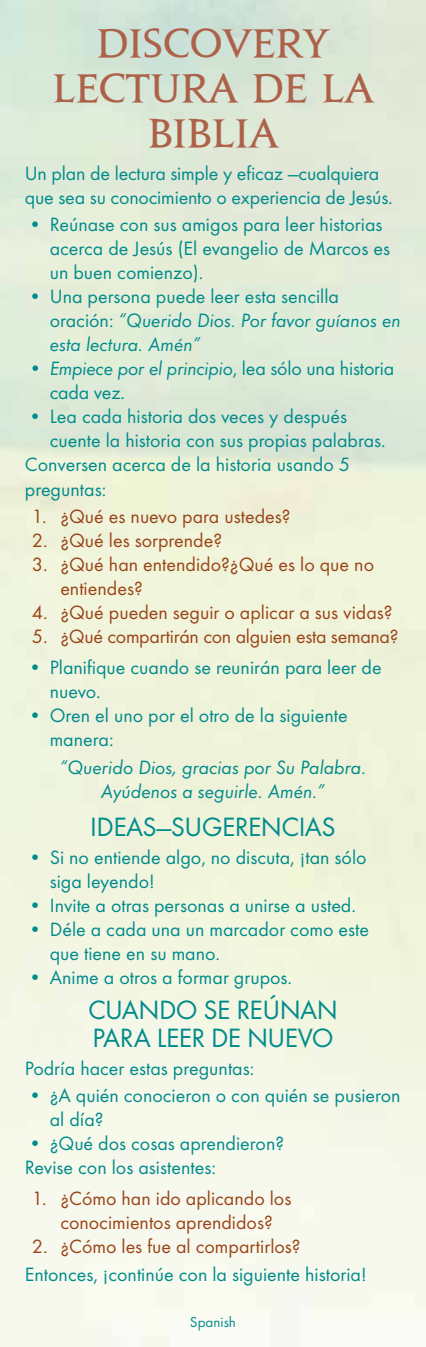
<style>
.page{position:relative;width:426px;height:1347px;background:#fff}
.page>*{position:absolute;margin:0;border:0;box-sizing:border-box;transform-origin:0 0}
.t1{font:700 36px/45px "Jupiter";color:#ac6148;text-align:center}
.t2{font:27.5px/28px "Futura EF";letter-spacing:-.02em;color:#008b8b}
.t3{font:20px/24px "Futura EF";color:#008b8b}
.t4{font:20px/24px "Futura EF";color:#9a4417}
.t5{font:italic 20px/24px "Futura EF";color:#008b8b}
.t6{font:15px "Futura EF";color:#008b8b}
.s1{font-style:normal}
.s2{font-style:italic}
</style>
<div class="page">
<h1 class="t1" style="left:52px;top:21px;width:322px">DISCOVERY<br>LECTURA DE LA<br>BIBLIA</h1>
<p class="t3" style="left:25px;top:161px;width:369px">Un plan de lectura simple y eficaz —cualquiera que sea su conocimiento o experiencia de Jesús.</p>
<p class="t3" style="left:50px;top:213px;width:341px;text-indent:-21px">• Reúnase con sus amigos para leer historias acerca de Jesús (El evangelio de Marcos es un buen comienzo).</p>
<p class="t5" style="left:50px;top:285px;width:352px;text-indent:-21px"><span class="s1">• Una persona puede leer esta sencilla oración:</span> “Querido Dios. Por favor guíanos en esta lectura. Amén”</p>
<p class="t3" style="left:50px;top:357px;width:346px;text-indent:-21px"><span class="s2">• Empiece por el principio</span>, lea sólo una historia cada vez.</p>
<p class="t3" style="left:28px;top:405px;width:320px">• Lea cada historia dos veces y después</p>
<p class="t3" style="left:50px;top:429px;width:337px">cuente la historia con sus propias palabras.</p>
<p class="t3" style="left:25px;top:453px;width:326px">Conversen acerca de la historia usando 5</p>
<p class="t3" style="left:25px;top:477px;width:83px">preguntas:</p>
<p class="t4" style="left:32px;top:504px;width:260px">1. ¿Qué es nuevo para ustedes?</p>
<p class="t4" style="left:32px;top:528px;width:191px">2. ¿Qué les sorprende?</p>
<p class="t4" style="left:60px;top:552px;width:315px;text-indent:-28px">3. ¿Qué han entendido?¿Qué es lo que no entiendes?</p>
<p class="t4" style="left:32px;top:600px;width:362px">4. ¿Qué pueden seguir o aplicar a sus vidas?</p>
<p class="t4" style="left:32px;top:624px;width:367px">5. ¿Qué compartirán con alguien esta semana?</p>
<p class="t3" style="left:50px;top:655px;width:333px;text-indent:-21px">• Planifique cuando se reunirán para leer de nuevo.</p>
<p class="t3" style="left:50px;top:703px;width:299px;text-indent:-21px">• Oren el uno por el otro de la siguiente manera:</p>
<p class="t5" style="left:60px;top:755px;width:307px;text-align:center">“Querido Dios, gracias por Su Palabra.<br>Ayúdenos a seguirle. Amén.”</p>
<h2 class="t2" style="left:90px;top:813px;width:247px">IDEAS—SUGERENCIAS</h2>
<p class="t3" style="left:50px;top:845px;width:318px;text-indent:-21px">• Si no entiende algo, no discuta, ¡tan sólo siga leyendo!</p>
<p class="t3" style="left:28px;top:893px;width:329px">• Invite a otras personas a unirse a usted.</p>
<p class="t3" style="left:50px;top:917px;width:320px;text-indent:-21px">• Déle a cada una un marcador como este que tiene en su mano.</p>
<p class="t3" style="left:28px;top:965px;width:265px">• Anime a otros a formar grupos.</p>
<h2 class="t2" style="left:88px;top:996px;width:251px">CUANDO SE REÚNAN<br>PARA LEER DE NUEVO</h2>
<p class="t3" style="left:25px;top:1056px;width:231px">Podría hacer estas preguntas:</p>
<p class="t3" style="left:50px;top:1083px;width:352px;text-indent:-21px">• ¿A quién conocieron o con quién se pusieron al día?</p>
<p class="t3" style="left:25px;top:1131px;width:260px">• ¿Qué dos cosas aprendieron?<br>Revise con los asistentes:</p>
<p class="t4" style="left:32px;top:1186px;width:261px;text-align:center">1. ¿Cómo han ido aplicando los conocimientos aprendidos?</p>
<p class="t4" style="left:32px;top:1234px;width:270px">2. ¿Cómo les fue al compartirlos?</p>
<p class="t3" style="left:25px;top:1262px;width:343px">Entonces, ¡continúe con la siguiente historia!</p>
<p class="t6" style="left:190px;top:1313px;width:47px">Spanish</p>
</div>
